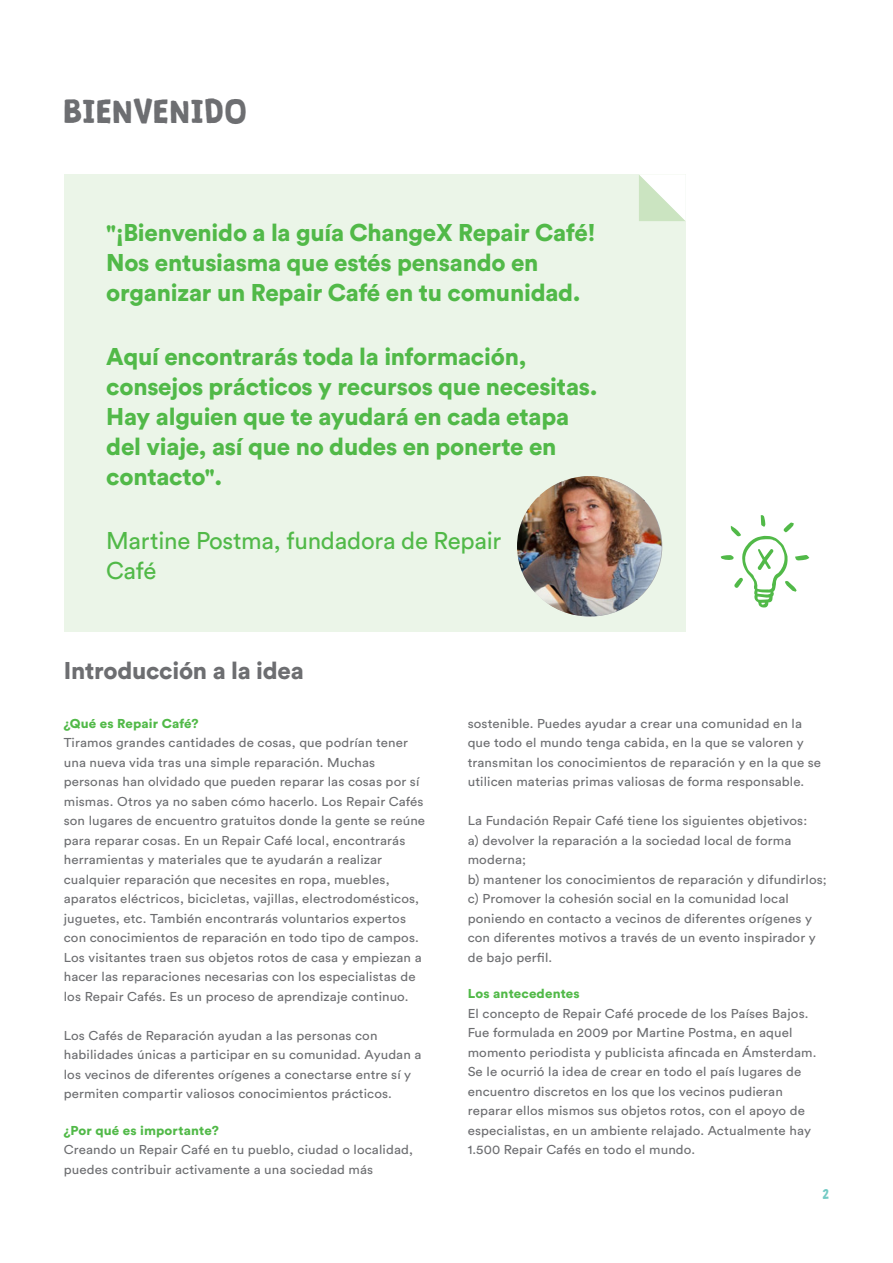
<style>
.page{position:relative;width:893px;height:1263px;background:#fff}
.page>*{position:absolute;margin:0;border:0;box-sizing:border-box;transform-origin:0 0}
.t1{font:30px "Granstander Clean";letter-spacing:-.01em;color:#6d6e71}
.t2{font:900 24px/30px "Circular Std";letter-spacing:-.01em;color:#51b948}
.t3{font:24px/30px "Circular Std";letter-spacing:-.01em;color:#51b948}
.t4{font:900 24px "Circular Std";letter-spacing:-.01em;color:#6d6e71}
.t5{font:12.75px/19.5px "Circular Std";letter-spacing:.01em;color:#6d6e71;scale:1.05 1}
.t6{font:900 12.75px "Circular Std";letter-spacing:.01em;color:#51b948;scale:1.05 1}
.t7{font:12px "Granstander Clean";color:#73cac4}
</style>
<div class="page">
<div style="left:64px;top:174px;width:622px;height:457px;background:#ebf5e8"></div>
<svg style="left:639px;top:174px;width:47px;height:47px;background:#e5f1e0"></svg>
<svg style="left:721px;top:515px;width:88px;height:93px"></svg>
<img style="left:517px;top:476px;width:145px;height:140px">
<p class="t1" style="left:64px;top:96px;width:186px">BIENVENIDO</p>
<p class="t2" style="left:106px;top:217px;width:491px">"¡Bienvenido a la guía ChangeX Repair Café!<br>Nos entusiasma que estés pensando en organizar un Repair Café en tu comunidad.</p>
<p class="t2" style="left:106px;top:341px;width:493px">Aquí encontrarás toda la información, consejos prácticos y recursos que necesitas.<br>Hay alguien que te ayudará en cada etapa del viaje, así que no dudes en ponerte en contacto".</p>
<p class="t3" style="left:106px;top:525px;width:397px">Martine Postma, fundadora de Repair<br>Café</p>
<p class="t4" style="left:64px;top:654px;width:242px">Introducción a la idea</p>
<p class="t6" style="left:64px;top:715px;width:130px">¿Qué es Repair Café?</p>
<p class="t5" style="left:64px;top:733px;width:346px">Tiramos grandes cantidades de cosas, que podrían tener una nueva vida tras una simple reparación. Muchas personas han olvidado que pueden reparar las cosas por sí mismas. Otros ya no saben cómo hacerlo. Los Repair Cafés son lugares de encuentro gratuitos donde la gente se reúne para reparar cosas. En un Repair Café local, encontrarás herramientas y materiales que te ayudarán a realizar cualquier reparación que necesites en ropa, muebles, aparatos eléctricos, bicicletas, vajillas, electrodomésticos, juguetes, etc. También encontrarás voluntarios expertos con conocimientos de reparación en todo tipo de campos.<br>Los visitantes traen sus objetos rotos de casa y empiezan a hacer las reparaciones necesarias con los especialistas de los Repair Cafés. Es un proceso de aprendizaje continuo.</p>
<p class="t5" style="left:64px;top:1025px;width:342px">Los Cafés de Reparación ayudan a las personas con habilidades únicas a participar en su comunidad. Ayudan a los vecinos de diferentes orígenes a conectarse entre sí y permiten compartir valiosos conocimientos prácticos.</p>
<p class="t6" style="left:64px;top:1122px;width:149px">¿Por qué es importante?</p>
<p class="t5" style="left:64px;top:1140px;width:334px">Creando un Repair Café en tu pueblo, ciudad o localidad, puedes contribuir activamente a una sociedad más</p>
<p class="t5" style="left:468px;top:713px;width:338px">sostenible. Puedes ayudar a crear una comunidad en la que todo el mundo tenga cabida, en la que se valoren y transmitan los conocimientos de reparación y en la que se utilicen materias primas valiosas de forma responsable.</p>
<p class="t5" style="left:468px;top:811px;width:325px">La Fundación Repair Café tiene los siguientes objetivos:</p>
<p class="t5" style="left:468px;top:830px;width:310px">a) devolver la reparación a la sociedad local de forma moderna;</p>
<p class="t5" style="left:468px;top:869px;width:343px">b) mantener los conocimientos de reparación y difundirlos;</p>
<p class="t5" style="left:468px;top:889px;width:333px">c) Promover la cohesión social en la comunidad local poniendo en contacto a vecinos de diferentes orígenes y con diferentes motivos a través de un evento inspirador y de bajo perfil.</p>
<p class="t6" style="left:468px;top:985px;width:108px">Los antecedentes</p>
<p class="t5" style="left:468px;top:1003px;width:334px">El concepto de Repair Café procede de los Países Bajos.<br>Fue formulada en 2009 por Martine Postma, en aquel momento periodista y publicista afincada en Ámsterdam.<br>Se le ocurrió la idea de crear en todo el país lugares de encuentro discretos en los que los vecinos pudieran reparar ellos mismos sus objetos rotos, con el apoyo de especialistas, en un ambiente relajado. Actualmente hay 1.500 Repair Cafés en todo el mundo.</p>
<p class="t7" style="left:823px;top:1188px;width:8px">2</p>
</div>
